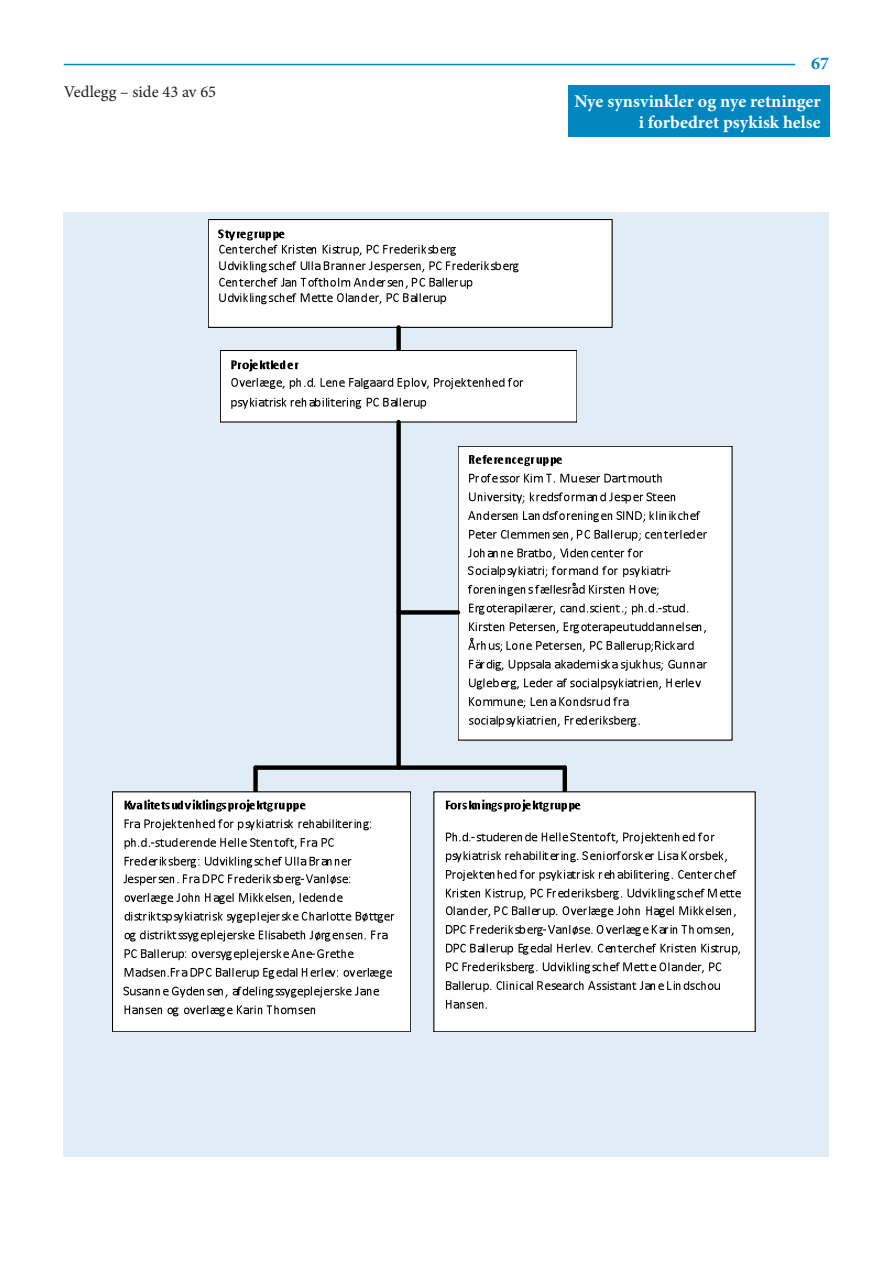
<style>
.page{position:relative;width:893px;height:1263px;background:#fff}
.page>*{position:absolute;margin:0;border:0;box-sizing:border-box;transform-origin:0 0}
.t1{font:700 18px/21.6px "Minion Pro";color:#fff;text-align:right}
.t2{font:700 18px "Minion Pro";color:#0087bf}
.t3{font:16.5px "Minion Pro";color:#231f20}
</style>
<div class="page">
<hr style="left:64px;top:64px;width:731px;height:1px;background:#0087bf">
<div style="left:568px;top:85px;width:261px;height:52px;background:#0087bf"></div>
<div style="left:64px;top:213px;width:765px;height:944px;background:#e1edf6"></div>
<div style="left:208px;top:219px;width:404px;height:108px;background:#fff"></div>
<div style="left:208px;top:219px;width:404px;height:108px;border:1px solid #000"></div>
<svg style="left:218px;top:229px;width:301px;height:43px"></svg>
<svg style="left:219px;top:278px;width:253px;height:26px"></svg>
<div style="left:396px;top:327px;width:5px;height:48px;background:#000"></div>
<div style="left:220px;top:350px;width:357px;height:72px;background:#fff"></div>
<div style="left:220px;top:350px;width:357px;height:72px;border:1px solid #000"></div>
<svg style="left:231px;top:359px;width:67px;height:12px"></svg>
<svg style="left:231px;top:378px;width:292px;height:11px"></svg>
<svg style="left:231px;top:398px;width:195px;height:11px"></svg>
<div style="left:396px;top:422px;width:5px;height:346px;background:#000"></div>
<div style="left:256px;top:765px;width:309px;height:5px;background:#000"></div>
<div style="left:253px;top:768px;width:5px;height:24px;background:#000"></div>
<hr style="left:563px;top:768px;width:4px;height:24px;background:#000">
<div style="left:112px;top:792px;width:299px;height:240px;background:#fff"></div>
<div style="left:112px;top:792px;width:299px;height:240px;border:1px solid #000"></div>
<svg style="left:125px;top:799px;width:180px;height:13px"></svg>
<svg style="left:125px;top:819px;width:246px;height:11px"></svg>
<svg style="left:125px;top:838px;width:209px;height:11px"></svg>
<svg style="left:125px;top:857px;width:226px;height:11px"></svg>
<svg style="left:123px;top:874px;width:227px;height:11px"></svg>
<svg style="left:125px;top:893px;width:218px;height:11px"></svg>
<svg style="left:125px;top:912px;width:269px;height:11px"></svg>
<svg style="left:125px;top:930px;width:263px;height:11px"></svg>
<svg style="left:125px;top:949px;width:228px;height:11px"></svg>
<svg style="left:125px;top:968px;width:267px;height:11px"></svg>
<svg style="left:123px;top:987px;width:256px;height:11px"></svg>
<svg style="left:125px;top:1005px;width:190px;height:11px"></svg>
<div style="left:434px;top:792px;width:321px;height:240px;background:#fff"></div>
<svg style="left:446px;top:799px;width:134px;height:13px"></svg>
<svg style="left:446px;top:832px;width:268px;height:11px"></svg>
<svg style="left:446px;top:851px;width:281px;height:11px"></svg>
<svg style="left:446px;top:870px;width:290px;height:11px"></svg>
<svg style="left:446px;top:889px;width:295px;height:11px"></svg>
<svg style="left:446px;top:906px;width:111px;height:11px"></svg>
<svg style="left:563px;top:906px;width:173px;height:11px"></svg>
<svg style="left:446px;top:925px;width:287px;height:11px"></svg>
<svg style="left:446px;top:944px;width:294px;height:11px"></svg>
<svg style="left:446px;top:962px;width:275px;height:11px"></svg>
<svg style="left:446px;top:981px;width:45px;height:11px"></svg>
<svg style="left:497px;top:981px;width:223px;height:9px"></svg>
<svg style="left:446px;top:1000px;width:41px;height:9px"></svg>
<div style="left:458px;top:446px;width:274px;height:294px;background:#fff"></div>
<svg style="left:469px;top:455px;width:93px;height:11px"></svg>
<svg style="left:469px;top:474px;width:193px;height:9px"></svg>
<svg style="left:469px;top:492px;width:206px;height:11px"></svg>
<svg style="left:468px;top:511px;width:232px;height:11px"></svg>
<svg style="left:469px;top:530px;width:238px;height:11px"></svg>
<svg style="left:468px;top:549px;width:175px;height:11px"></svg>
<svg style="left:468px;top:566px;width:202px;height:11px"></svg>
<svg style="left:468px;top:583px;width:190px;height:13px"></svg>
<svg style="left:469px;top:604px;width:219px;height:11px"></svg>
<svg style="left:468px;top:622px;width:238px;height:30px"></svg>
<svg style="left:469px;top:660px;width:238px;height:11px"></svg>
<svg style="left:469px;top:678px;width:232px;height:11px"></svg>
<svg style="left:469px;top:697px;width:160px;height:11px"></svg>
<svg style="left:469px;top:716px;width:171px;height:11px"></svg>
<div style="left:399px;top:610px;width:59px;height:5px;background:#000"></div>
<p class="t3" style="left:64px;top:81px;width:154px">Vedlegg – side 43 av 65</p>
<p class="t2" style="left:811px;top:50px;width:19px">67</p>
<p class="t1" style="left:574px;top:90px;width:248px">Nye synsvinkler og nye retninger i forbedret psykisk helse</p>
</div>
